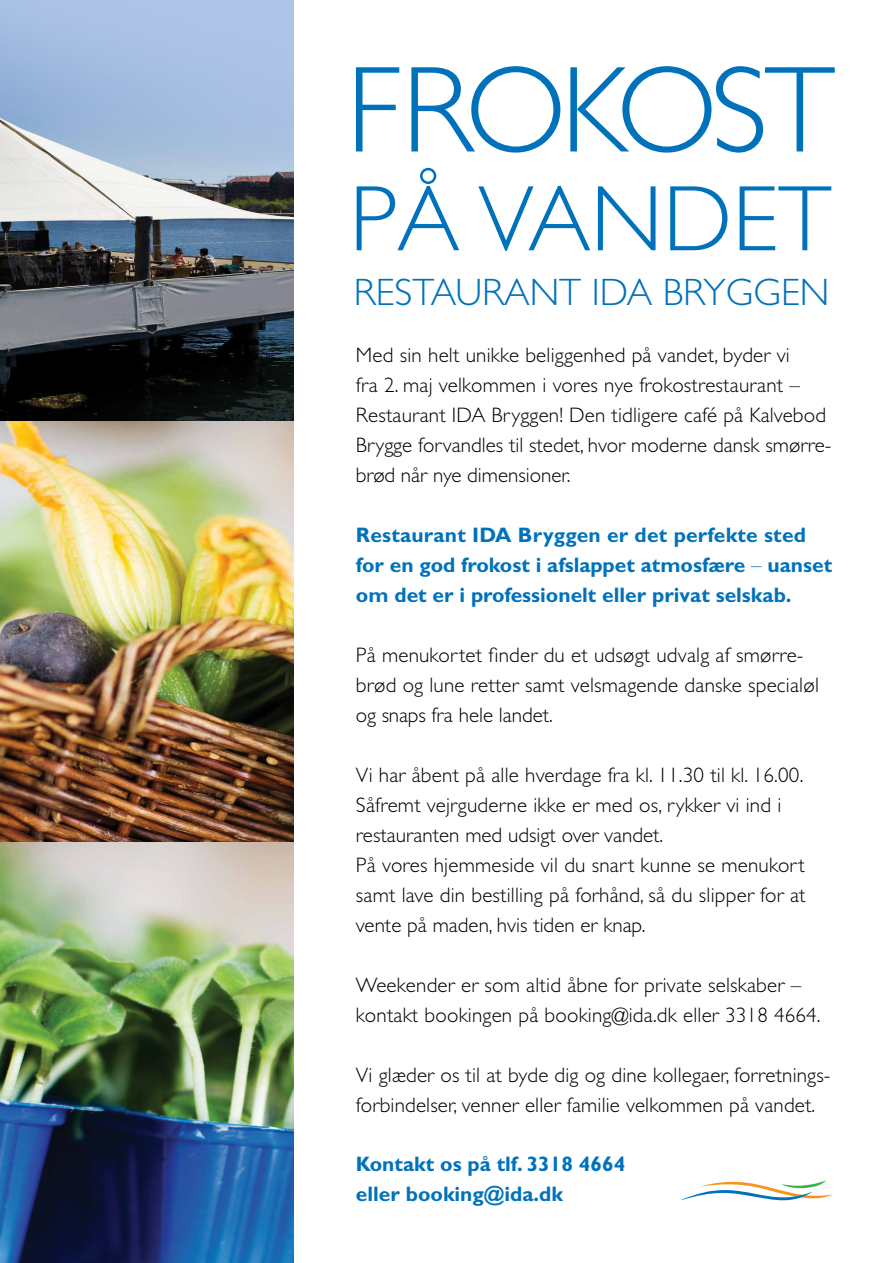
<style>
.page{position:relative;width:893px;height:1263px;background:#fff}
.page>*{position:absolute;margin:0;border:0;box-sizing:border-box;transform-origin:0 0}
.t1{font:300 123.45px "Gill Sans CE";color:#0072bc}
.t2{font:300 93.6px "Gill Sans CE";color:#0072bc}
.t3{font:300 38.25px "Gill Sans CE";letter-spacing:.115em;color:#0072bc}
.t4{font:300 21px/30px "Gill Sans CE";letter-spacing:.01em;color:#000}
.t5{font:700 21px/30px "Gill Sans CE";color:#0072bc}
.s1{font-weight:300}
</style>
<div class="page">
<img style="left:0;top:421px;width:293px;height:842px">
<svg style="left:0;top:0;width:293px;height:421px;background:#758291"></svg>
<svg style="left:681px;top:1180px;width:152px;height:20px"></svg>
<h1 class="t1" style="left:346px;top:40px;width:457px">f rokost</h1>
<h2 class="t2" style="left:349px;top:166px;width:458px">På vand et</h2>
<h3 class="t3" style="left:354px;top:270px;width:259px">Restaurant ida</h3>
<h3 class="t3" style="left:663px;top:270px;width:168px">bryggen</h3>
<p class="t4" style="left:356px;top:340px;width:477px">Med sin helt unikke beliggenhed på vandet, byder vi<br>fra 2. maj velkommen i vores nye frokostrestaurant – Restaurant IDA Bryggen! Den tidligere café på Kalvebod Brygge forvandles til stedet, hvor moderne dansk smørre&shy;brød når nye dimensioner.</p>
<p class="t5" style="left:356px;top:520px;width:478px">Restaurant IDA Bryggen er det perfekte sted for en god frokost i afslappet atmosfære <span class="s1">–</span> uanset om det er i professionelt eller privat selskab.</p>
<p class="t4" style="left:356px;top:640px;width:464px">På menukortet finder du et udsøgt udvalg af smørre&shy;brød og lune retter samt velsmagende danske specialøl og snaps fra hele landet.</p>
<p class="t4" style="left:356px;top:760px;width:451px">Vi har åbent på alle hverdage fra kl. 11.30 til kl. 16.00.<br>Såfremt vejrguderne ikke er med os, rykker vi ind i restauranten med udsigt over vandet.<br>På vores hjemmeside vil du snart kunne se menukort samt lave din bestilling på forhånd, så du slipper for at vente på maden, hvis tiden er knap.</p>
<p class="t4" style="left:356px;top:970px;width:466px">Weekender er som altid åbne for private selskaber – kontakt bookingen på booking@ida.dk eller 3318 4664.</p>
<p class="t4" style="left:356px;top:1060px;width:476px">Vi glæder os til at byde dig og dine kollegaer, forretnings&shy;forbindelser, venner eller familie velkommen på vandet.</p>
<p class="t5" style="left:356px;top:1149px;width:271px">Kontakt os på tlf. 3318 4664 eller booking@ida.dk</p>
</div>
